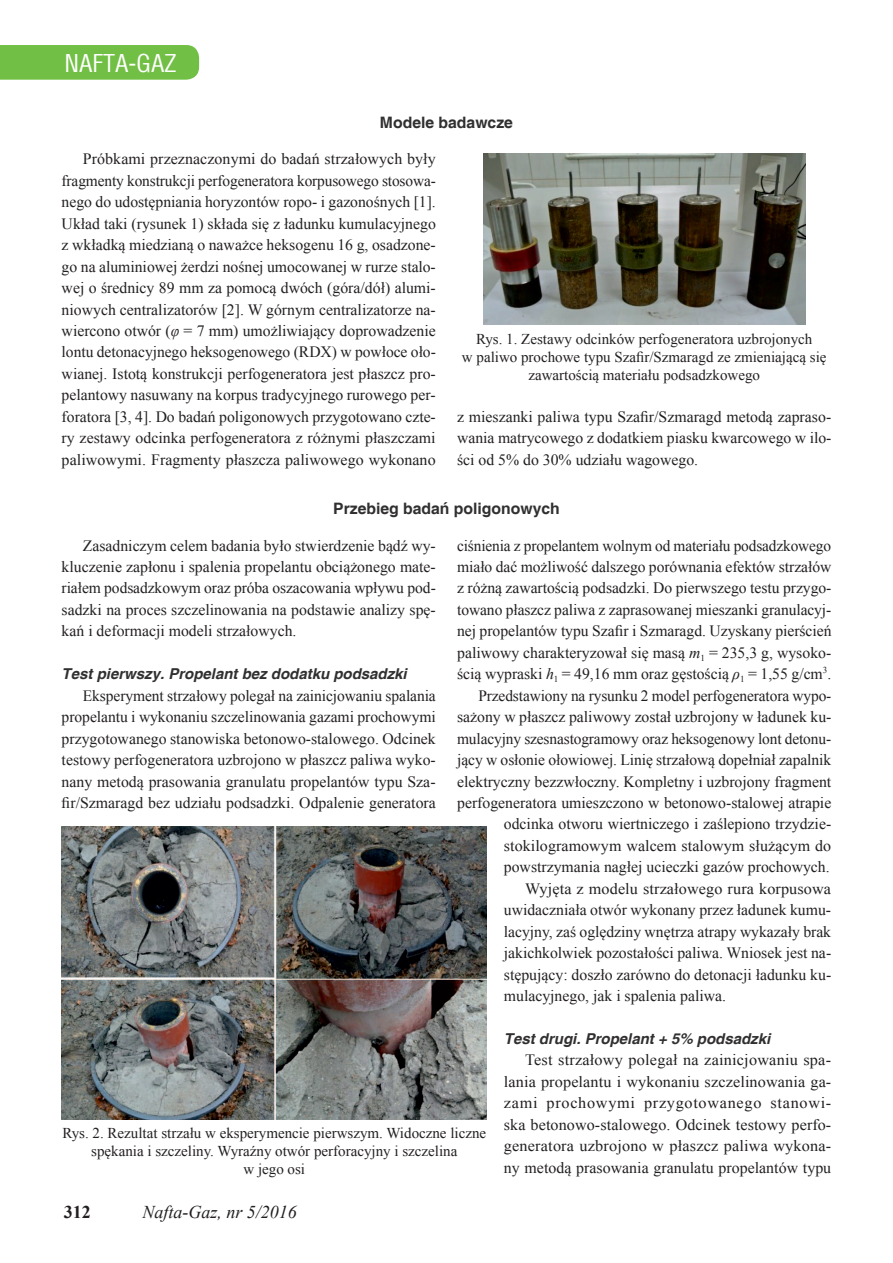
<style>
.page{position:relative;width:893px;height:1263px;background:#fff}
.page>*{position:absolute;margin:0;border:0;box-sizing:border-box;transform-origin:0 0}
.t1{font:24px "Switzerland Condensed";color:#fff}
.t2{font:italic 18px "Times New Roman";color:#231f20}
.t3{font:700 18px "Times New Roman";color:#231f20}
.t4{font:15.75px/21.5px "Times New Roman";color:#231f20;text-align:justify}
.t5{font:700 15.75px "Helvetica";color:#312f30}
.t6{font:15px/18px "Times New Roman";color:#231f20;text-align:center}
.t7{font:italic 700 15px "Helvetica";color:#312f30}
.s1{font-style:italic}
</style>
<div class="page">
<div style="left:0;top:45px;width:199px;height:35px;background:#71bf44"></div>
<img style="left:483px;top:153px;width:322px;height:172px">
<img style="left:62px;top:826px;width:425px;height:293px">
<h1 class="t1" style="left:64px;top:49px;width:114px">NAFTA-GAZ</h1>
<p class="t5" style="left:380px;top:113px;width:135px">Modele badawcze</p>
<p class="t4" style="left:62px;top:148px;width:376px;text-indent:21px">Próbkami przeznaczonymi do badań strzałowych były fragmenty konstrukcji perfogeneratora korpusowego stosowa&shy;nego do udostępniania horyzontów ropo- i gazonośnych [1].<br>Układ taki (rysunek 1) składa się z ładunku kumulacyjnego z wkładką miedzianą o naważce heksogenu 16 g, osadzone&shy;go na aluminiowej żerdzi nośnej umocowanej w rurze stalo&shy;wej o średnicy 89 mm za pomocą dwóch (góra/dół) alumi&shy;niowych centralizatorów [2]. W górnym centralizatorze na&shy;wiercono otwór (<span class="s1">φ</span> = 7 mm) umożliwiający doprowadzenie lontu detonacyjnego heksogenowego (RDX) w powłoce oło&shy;wianej. Istotą konstrukcji perfogeneratora jest płaszcz pro&shy;pelantowy nasuwany na korpus tradycyjnego rurowego per&shy;foratora [3, 4]. Do badań poligonowych przygotowano czte&shy;ry zestawy odcinka perfogeneratora z różnymi płaszczami paliwowymi. Fragmenty płaszcza paliwowego wykonano</p>
<p class="t6" style="left:462px;top:330px;width:366px">Rys. 1. Zestawy odcinków perfogeneratora uzbrojonych<br>w paliwo prochowe typu Szafir/Szmaragd ze zmieniającą się zawartością materiału podsadzkowego</p>
<p class="t4" style="left:457px;top:406px;width:376px">z mieszanki paliwa typu Szafir/Szmaragd metodą zapraso&shy;wania matrycowego z dodatkiem piasku kwarcowego w ilo&shy;ści od 5% do 30% udziału wagowego.</p>
<p class="t5" style="left:333px;top:499px;width:228px">Przebieg badań poligonowych</p>
<p class="t4" style="left:457px;top:534px;width:375px">ciśnienia z propelantem wolnym od materiału podsadzkowego</p>
<p class="t4" style="left:457px;top:556px;width:376px">miało dać możliwość dalszego porównania efektów strzałów</p>
<p class="t4" style="left:457px;top:577px;width:376px">z różną zawartością podsadzki. Do pierwszego testu przygo-</p>
<p class="t4" style="left:457px;top:599px;width:376px">towano płaszcz paliwa z zaprasowanej mieszanki granulacyj-</p>
<p class="t4" style="left:457px;top:620px;width:376px">nej propelantów typu Szafir i Szmaragd. Uzyskany pierścień</p>
<p class="t4" style="left:457px;top:641px;width:376px">paliwowy charakteryzował się masą <span class="s1">m</span><sub>1</sub> = 235,3 g, wysoko-</p>
<p class="t4" style="left:457px;top:663px;width:376px">ścią wypraski <span class="s1">h</span><sub>1</sub> = 49,16 mm oraz gęstością <span class="s1">ρ</span><sub>1</sub> = 1,55 g/cm<sup>3</sup>.</p>
<p class="t4" style="left:478px;top:684px;width:354px">Przedstawiony na rysunku 2 model perfogeneratora wypo-</p>
<p class="t4" style="left:457px;top:706px;width:376px">sażony w płaszcz paliwowy został uzbrojony w ładunek ku-</p>
<p class="t4" style="left:457px;top:727px;width:376px">mulacyjny szesnastogramowy oraz heksogenowy lont detonu-</p>
<p class="t4" style="left:457px;top:749px;width:376px">jący w osłonie ołowiowej. Linię strzałową dopełniał zapalnik</p>
<p class="t4" style="left:457px;top:770px;width:376px">elektryczny bezzwłoczny. Kompletny i uzbrojony fragment</p>
<p class="t4" style="left:457px;top:792px;width:376px">perfogeneratora umieszczono w betonowo-stalowej atrapie</p>
<p class="t4" style="left:504px;top:813px;width:329px">odcinka otworu wiertniczego i zaślepiono trzydzie-</p>
<p class="t4" style="left:504px;top:835px;width:329px">stokilogramowym walcem stalowym służącym do</p>
<p class="t4" style="left:504px;top:856px;width:327px">powstrzymania nagłej ucieczki gazów prochowych.</p>
<p class="t4" style="left:525px;top:877px;width:307px">Wyjęta z modelu strzałowego rura korpusowa</p>
<p class="t4" style="left:504px;top:899px;width:329px">uwidaczniała otwór wykonany przez ładunek kumu-</p>
<p class="t4" style="left:504px;top:920px;width:329px">lacyjny, zaś oględziny wnętrza atrapy wykazały brak</p>
<p class="t4" style="left:504px;top:942px;width:329px">jakichkolwiek pozostałości paliwa. Wniosek jest na-</p>
<p class="t4" style="left:504px;top:963px;width:329px">stępujący: doszło zarówno do detonacji ładunku ku-</p>
<p class="t4" style="left:504px;top:985px;width:224px">mulacyjnego, jak i spalenia paliwa.</p>
<p class="t7" style="left:504px;top:1029px;width:268px">Test drugi. Propelant + 5% podsadzki</p>
<p class="t4" style="left:504px;top:1049px;width:329px;text-indent:21px">Test strzałowy polegał na zainicjowaniu spa&shy;lania propelantu i wykonaniu szczelinowania ga&shy;zami prochowymi przygotowanego stanowi&shy;ska betonowo-stalowego. Odcinek testowy perfo&shy;generatora uzbrojono w płaszcz paliwa wykona&shy;ny metodą prasowania granulatu propelantów typu</p>
<p class="t4" style="left:62px;top:534px;width:376px;text-indent:21px">Zasadniczym celem badania było stwierdzenie bądź wy&shy;kluczenie zapłonu i spalenia propelantu obciążonego mate&shy;riałem podsadzkowym oraz próba oszacowania wpływu pod&shy;sadzki na proces szczelinowania na podstawie analizy spę&shy;kań i deformacji modeli strzałowych.</p>
<p class="t7" style="left:62px;top:665px;width:347px">Test pierwszy. Propelant bez dodatku podsadzki</p>
<p class="t4" style="left:62px;top:684px;width:376px;text-indent:21px">Eksperyment strzałowy polegał na zainicjowaniu spalania propelantu i wykonaniu szczelinowania gazami prochowymi przygotowanego stanowiska betonowo-stalowego. Odcinek testowy perfogeneratora uzbrojono w płaszcz paliwa wyko&shy;nany metodą prasowania granulatu propelantów typu Sza&shy;fir/Szmaragd bez udziału podsadzki. Odpalenie generatora</p>
<p class="t6" style="left:62px;top:1124px;width:425px">Rys. 2. Rezultat strzału w eksperymencie pierwszym. Widoczne liczne spękania i szczeliny. Wyraźny otwór perforacyjny i szczelina<br>w jego osi</p>
<p class="t3" style="left:64px;top:1199px;width:28px">312</p>
<p class="t2" style="left:142px;top:1200px;width:156px">Nafta-Gaz, nr 5/2016</p>
</div>
